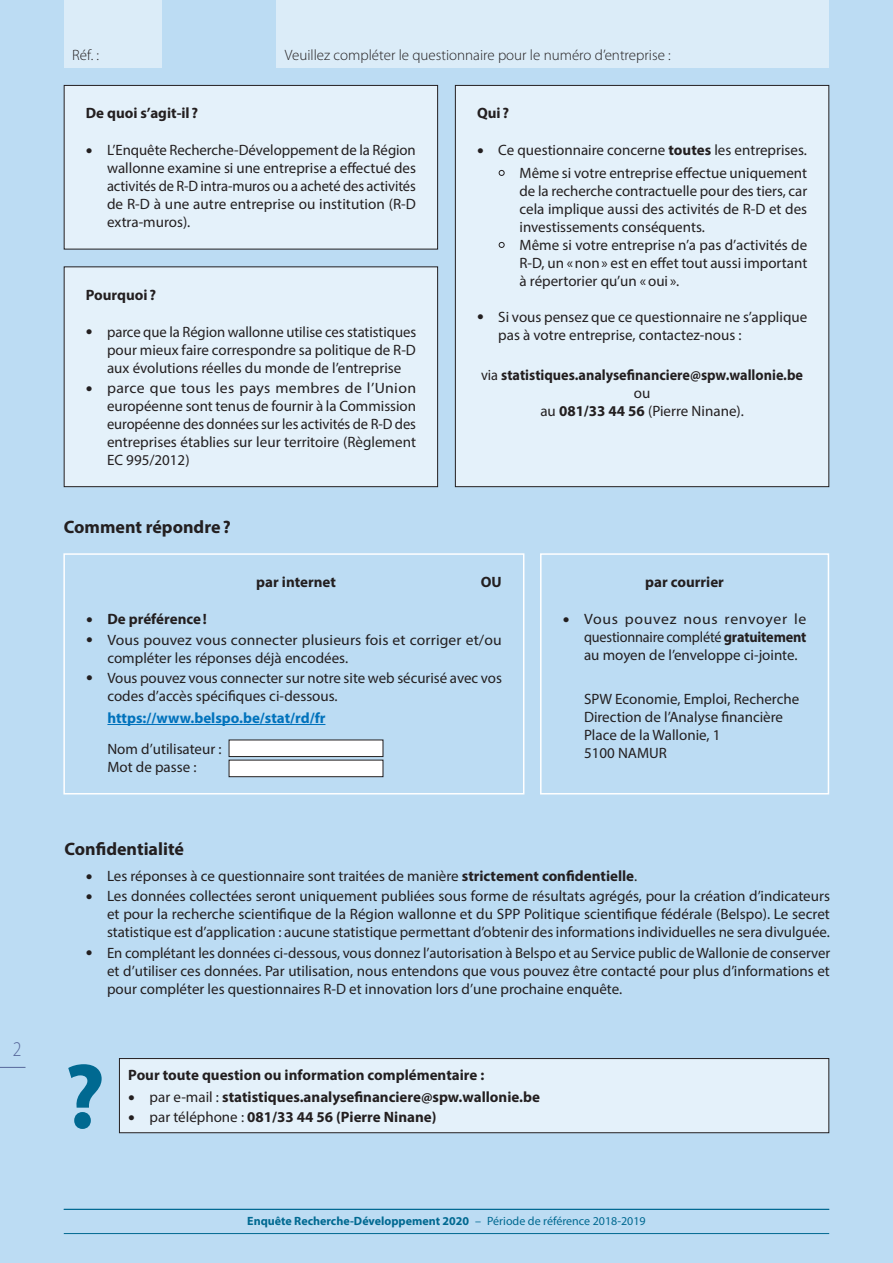
<style>
.page{position:relative;width:893px;height:1263px;background:#bcdcf3}
.page>*{position:absolute;margin:0;border:0;box-sizing:border-box;transform-origin:0 0}
.t1{font:700 93px "Myriad Pro";color:#006991}
.t2{font:300 21px "Myriad Pro";color:#56679a;scale:.85 1}
.t3{font:700 18px "Myriad Pro";color:#231f20}
.t4{font:15px/18px "Myriad Pro";color:#231f20;text-align:justify}
.t5{font:15px/18px "Myriad Pro";color:#231f20;text-align:justify;scale:1.05 1}
.t6{font:700 15px "Myriad Pro";color:#231f20}
.t7{font:15px/18px "Myriad Pro";color:#231f20;scale:1.04 1}
.t8{font:700 15px/18px "Myriad Pro";color:#231f20;text-align:center;scale:.95 1}
.t9{font:300 15px "Myriad Pro";color:#231f20}
.t10{font:700 15px "Myriad Pro";color:#0072bc}
.t11{font:700 12px "Myriad Pro";color:#006991}
.s1{font-size:24px}
.s2{font-weight:700}
.s3{font-weight:400}
.s4{font-weight:400;font-size:24px}
</style>
<div class="page">
<div style="left:64px;top:0;width:98px;height:68px;background:#dbecf8"></div>
<div style="left:276px;top:0;width:553px;height:68px;background:#dbecf8"></div>
<hr style="left:64px;top:1233px;width:765px;height:1px;background:#006991">
<svg style="left:0;top:1067px;width:26px;height:1px"></svg>
<div style="left:64px;top:85px;width:374px;height:164px;background:#e4f1fa"></div>
<div style="left:64px;top:85px;width:374px;height:164px;border:1px solid #231f20"></div>
<div style="left:455px;top:85px;width:374px;height:402px;background:#e4f1fa"></div>
<div style="left:455px;top:85px;width:374px;height:402px;border:1px solid #231f20"></div>
<div style="left:64px;top:267px;width:374px;height:220px;background:#e4f1fa"></div>
<div style="left:64px;top:266px;width:374px;height:221px;border:1px solid #231f20"></div>
<hr style="left:107px;top:724px;width:218px;height:1px;background:#0072bc">
<div style="left:63px;top:553px;width:461px;height:241px;border:2px solid #fff"></div>
<div style="left:229px;top:740px;width:154px;height:16px;background:#fff"></div>
<div style="left:229px;top:740px;width:154px;height:17px;border:1px solid #231f20"></div>
<div style="left:229px;top:760px;width:154px;height:17px;background:#fff"></div>
<div style="left:229px;top:760px;width:154px;height:17px;border:1px solid #231f20"></div>
<div style="left:540px;top:553px;width:289px;height:241px;border:2px solid #fff"></div>
<div style="left:119px;top:1058px;width:710px;height:75px;background:#e4f1fa"></div>
<div style="left:119px;top:1058px;width:710px;height:75px;border:1px solid #231f20"></div>
<hr style="left:64px;top:1209px;width:765px;height:1px;background:#006991">
<h2 class="t2" style="left:13px;top:1036px;width:12px">2</h2>
<p class="t9" style="left:72px;top:46px;width:28px">Réf. :</p>
<p class="t9" style="left:285px;top:46px;width:387px">Veuillez compléter le questionnaire pour le numéro d’entreprise :</p>
<p class="t6" style="left:86px;top:103px;width:114px">De quoi s’agit-il ?</p>
<p class="t4" style="left:107px;top:141px;width:310px;text-indent:-21px"><span class="s1">•</span> L’Enquête Recherche-Développement de la Région wallonne examine si une entreprise a effectué des activités de R-D intra-muros ou a acheté des activités de R-D à une autre entreprise ou institution (R-D extra-muros).</p>
<p class="t6" style="left:86px;top:285px;width:72px">Pourquoi ?</p>
<p class="t4" style="left:107px;top:323px;width:311px;text-indent:-21px"><span class="s1">•</span> parce que la Région wallonne utilise ces statistiques pour mieux faire correspondre sa politique de R-D aux évolutions réelles du monde de l’entreprise</p>
<p class="t5" style="left:107px;top:379px;width:296px;text-indent:-21px"><span class="s1">•</span> parce que tous les pays membres de l’Union européenne sont tenus de fournir à la Commission européenne des données sur les activités de R-D des entreprises établies sur leur territoire (Règlement EC 995/2012)</p>
<p class="t3" style="left:64px;top:515px;width:169px">Comment répondre?</p>
<p class="t6" style="left:477px;top:103px;width:34px">Qui ?</p>
<p class="t4" style="left:477px;top:141px;width:331px"><span class="s1">•</span> Ce questionnaire concerne <span class="s2">toutes</span> les entreprises.</p>
<p class="t4" style="left:519px;top:163px;width:289px;text-indent:-21px"><span class="s1">•</span> Même si votre entreprise effectue uniquement de la recherche contractuelle pour des tiers, car cela implique aussi des activités de R-D et des investissements conséquents.</p>
<p class="t4" style="left:519px;top:235px;width:289px;text-indent:-21px"><span class="s1">•</span> Même si votre entreprise n’a pas d’activités de R-D, un «non» est en effet tout aussi important à répertorier qu’un «oui ».</p>
<p class="t4" style="left:498px;top:307px;width:310px;text-indent:-21px"><span class="s1">•</span> Si vous pensez que ce questionnaire ne s’applique pas à votre entreprise, contactez-nous :</p>
<p class="t8" style="left:481px;top:365px;width:340px"><span class="s3">via</span> statistiques.analysefinanciere@spw.wallonie.be <span class="s3">ou<br>au</span> 081/33 44 56 <span class="s3">(Pierre Ninane).</span></p>
<p class="t6" style="left:256px;top:572px;width:81px">par internet</p>
<p class="t6" style="left:481px;top:572px;width:22px">OU</p>
<p class="t6" style="left:86px;top:610px;width:122px"><span class="s4">•</span> De préférence!</p>
<p class="t7" style="left:107px;top:630px;width:381px;text-indent:-21px"><span class="s1">•</span> Vous pouvez vous connecter plusieurs fois et corriger et/ou compléter les réponses déjà encodées.</p>
<p class="t4" style="left:107px;top:668px;width:396px;text-indent:-21px"><span class="s1">•</span> Vous pouvez vous connecter sur notre site web sécurisé avec vos codes d’accès spécifiques ci-dessous.</p>
<p class="t10" style="left:107px;top:708px;width:220px">https://www.belspo.be/stat/rd/fr</p>
<p class="t4" style="left:107px;top:739px;width:116px">Nom d’utilisateur :<br>Mot de passe :</p>
<p class="t6" style="left:645px;top:572px;width:80px">par courrier</p>
<p class="t5" style="left:584px;top:610px;width:213px;text-indent:-21px"><span class="s1">•</span> Vous pouvez nous renvoyer le questionnaire complété <span class="s2">gratuitement </span>au moyen de l’enveloppe ci-jointe.</p>
<p class="t4" style="left:584px;top:690px;width:217px;text-align:left">SPW Economie, Emploi, Recherche<br>Direction de l’Analyse financière<br>Place de la Wallonie, 1<br>5100 NAMUR</p>
<p class="t3" style="left:65px;top:837px;width:121px">Confidentialité</p>
<p class="t4" style="left:86px;top:867px;width:553px"><span class="s1">•</span> Les réponses à ce questionnaire sont traitées de manière <span class="s2">strictement confidentielle</span>.</p>
<p class="t4" style="left:107px;top:887px;width:724px;text-indent:-21px"><span class="s1">•</span> Les données collectées seront uniquement publiées sous forme de résultats agrégés, pour la création d’indicateurs et pour la recherche scientifique de la Région wallonne et du SPP Politique scientifique fédérale (Belspo). Le secret statistique est d’application : aucune statistique permettant d’obtenir des informations individuelles ne sera divulguée.</p>
<p class="t4" style="left:107px;top:943px;width:725px;text-indent:-21px"><span class="s1">•</span> En complétant les données ci-dessous, vous donnez l’autorisation à Belspo et au Service public de Wallonie de conserver et d’utiliser ces données. Par utilisation, nous entendons que vous pouvez être contacté pour plus d’informations et pour compléter les questionnaires R-D et innovation lors d’une prochaine enquête.</p>
<h1 class="t1" style="left:64px;top:1036px;width:43px">?</h1>
<p class="t6" style="left:128px;top:1065px;width:357px">Pour toute question ou information complémentaire :</p>
<p class="t6" style="left:128px;top:1087px;width:413px"><span class="s4">•</span> <span class="s3">par e-mail :</span> statistiques.analysefinanciere@spw.wallonie.be</p>
<p class="t6" style="left:128px;top:1107px;width:310px"><span class="s4">•</span> <span class="s3">par téléphone :</span> 081/33 44 56 (Pierre Ninane)</p>
<p class="t11" style="left:247px;top:1213px;width:400px">Enquête Recherche-Développement 2020 <span class="s3">– Période de référence 2018-2019</span></p>
</div>
